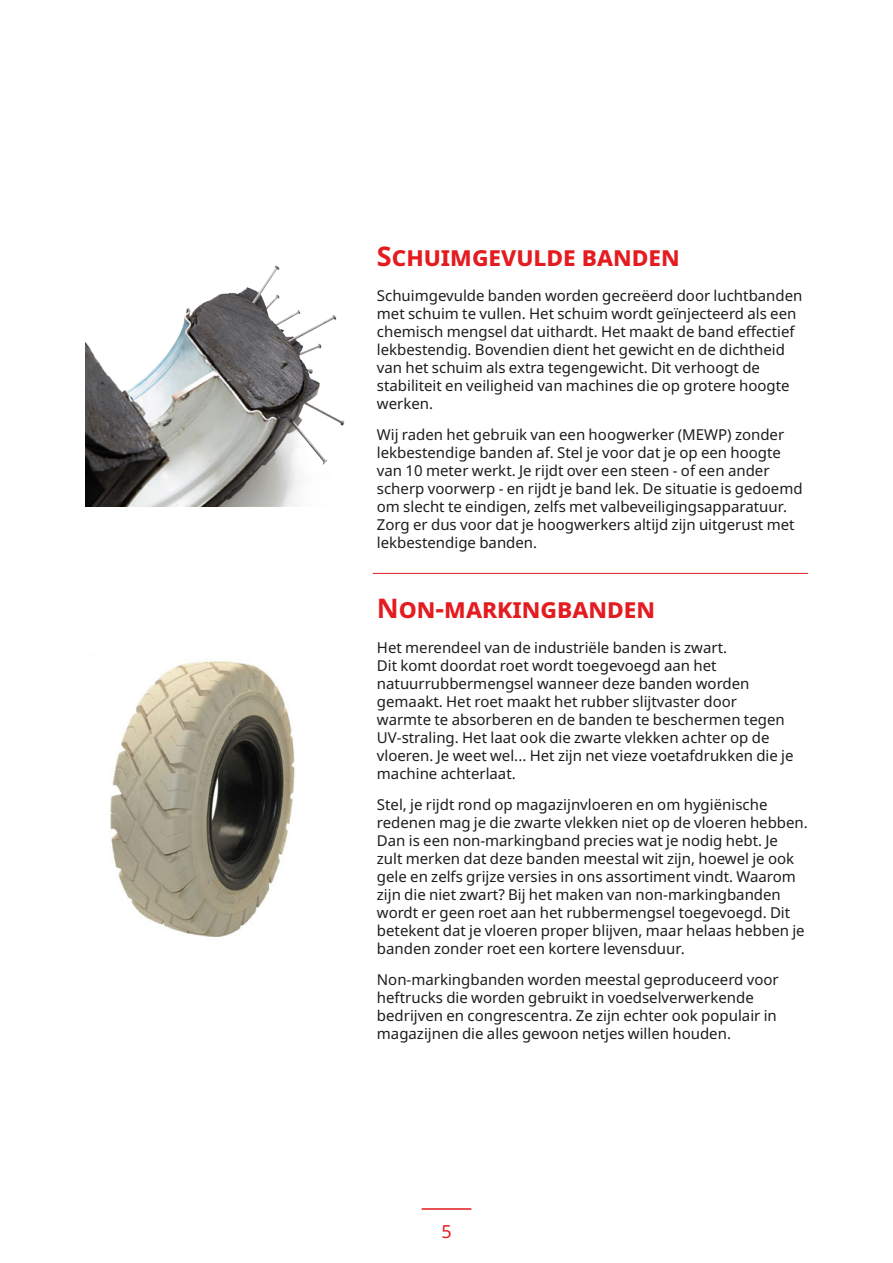
<style>
.page{position:relative;width:893px;height:1263px;background:#fff}
.page>*{position:absolute;margin:0;border:0;box-sizing:border-box;transform-origin:0 0}
.t1{font:700 27px "Noto Sans";color:#e41b1f}
.t2{font:18px "Noto Sans";color:#e41b1f}
.t3{font:15px/18px "Noto Sans";color:#1d1d1b}
</style>
<div class="page">
<hr style="left:422px;top:1208px;width:49px;height:2px;background:#e41b1f">
<img style="left:85px;top:265px;width:260px;height:242px">
<img style="left:110px;top:661px;width:185px;height:277px">
<hr style="left:373px;top:573px;width:435px;height:1px;background:#e41b1f">
<h1 class="t1" style="left:377px;top:237px;width:304px">Schuimgevulde banden</h1>
<p class="t3" style="left:377px;top:287px;width:427px">Schuimgevulde banden worden gecreëerd door luchtbanden met schuim te vullen. Het schuim wordt geïnjecteerd als een chemisch mengsel dat uithardt. Het maakt de band effectief lekbestendig. Bovendien dient het gewicht en de dichtheid van het schuim als extra tegengewicht. Dit verhoogt de stabiliteit en veiligheid van machines die op grotere hoogte werken.</p>
<p class="t3" style="left:377px;top:426px;width:427px">Wij raden het gebruik van een hoogwerker (MEWP) zonder lekbestendige banden af. Stel je voor dat je op een hoogte van 10 meter werkt. Je rijdt over een steen - of een ander scherp voorwerp - en rijdt je band lek. De situatie is gedoemd om slecht te eindigen, zelfs met valbeveiligingsapparatuur.<br>Zorg er dus voor dat je hoogwerkers altijd zijn uitgerust met lekbestendige banden.</p>
<h1 class="t1" style="left:377px;top:589px;width:280px">Non-markingbanden</h1>
<p class="t3" style="left:377px;top:639px;width:418px">Het merendeel van de industriële banden is zwart.<br>Dit komt doordat roet wordt toegevoegd aan het natuurrubbermengsel wanneer deze banden worden gemaakt. Het roet maakt het rubber slijtvaster door warmte te absorberen en de banden te beschermen tegen UV-straling. Het laat ook die zwarte vlekken achter op de vloeren. Je weet wel... Het zijn net vieze voetafdrukken die je machine achterlaat.</p>
<p class="t3" style="left:377px;top:796px;width:432px">Stel, je rijdt rond op magazijnvloeren en om hygiënische redenen mag je die zwarte vlekken niet op de vloeren hebben.<br>Dan is een non-markingband precies wat je nodig hebt. Je<br>zult merken dat deze banden meestal wit zijn, hoewel je ook gele en zelfs grijze versies in ons assortiment vindt. Waarom zijn die niet zwart? Bij het maken van non-markingbanden wordt er geen roet aan het rubbermengsel toegevoegd. Dit betekent dat je vloeren proper blijven, maar helaas hebben je banden zonder roet een kortere levensduur.</p>
<p class="t3" style="left:377px;top:971px;width:403px">Non-markingbanden worden meestal geproduceerd voor heftrucks die worden gebruikt in voedselverwerkende bedrijven en congrescentra. Ze zijn echter ook populair in magazijnen die alles gewoon netjes willen houden.</p>
<p class="t2" style="left:441px;top:1219px;width:12px">5</p>
</div>
